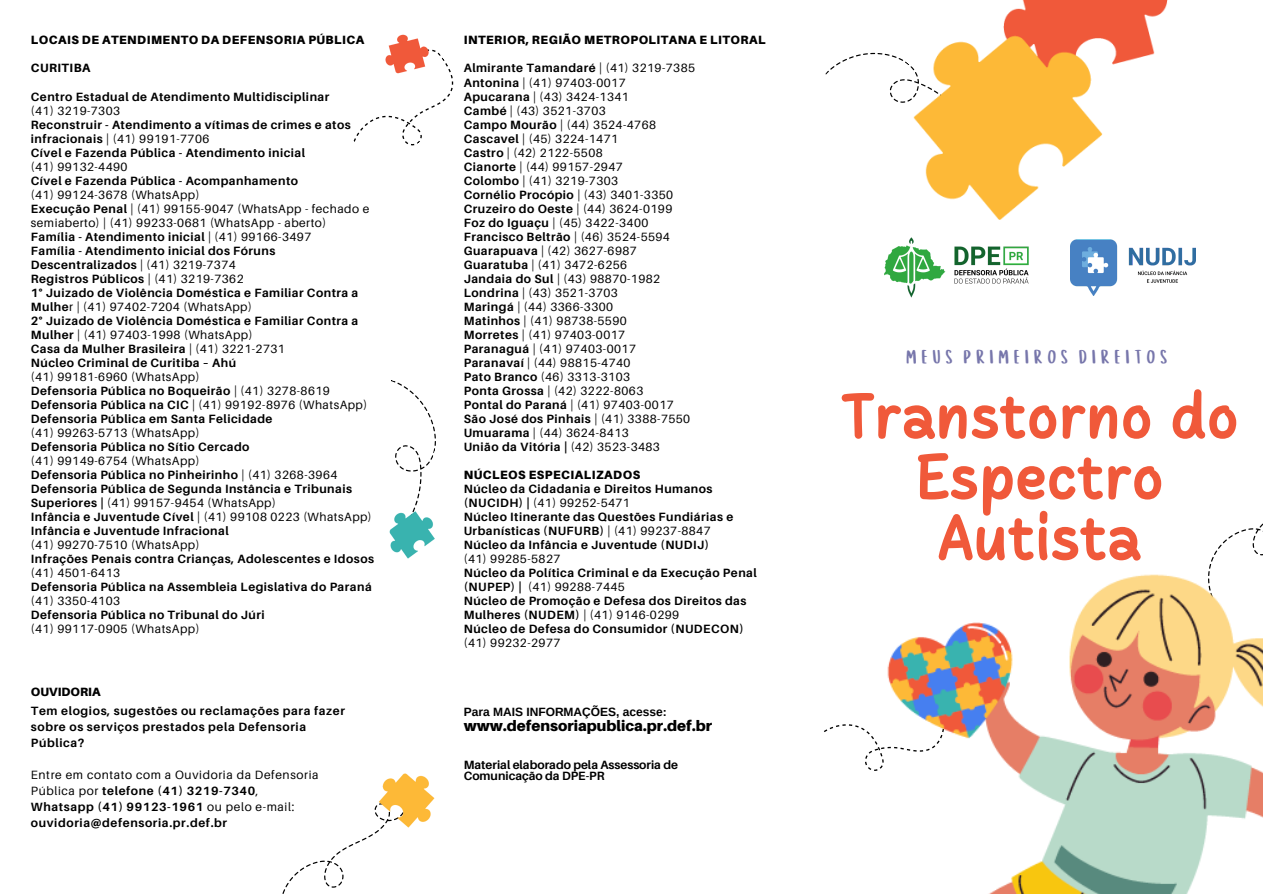
<style>
.page{position:relative;width:1263px;height:894px;background:#fff}
.page>*{position:absolute;margin:0;border:0;box-sizing:border-box;transform-origin:0 0}
.t1{font:700 64.2px/60.8px "Cakerolli";color:#f0593a;text-align:center}
.t2{font:24px "Cup Cakes";color:#7776ab}
.t3{font:900 15px "Aileron";color:#000}
.t4{font:700 12px/14px "Aileron";letter-spacing:.04em;color:#000}
.t5{font:12px/14px "Aileron";letter-spacing:.04em;color:#000}
.t6{font:900 12px "Aileron";letter-spacing:.04em;color:#000}
.t7{font:700 12px/10.9px "Aileron";color:#000}
.t8{font:700 12px "Arimo";color:#000}
.t9{font:900 12px "Aileron";color:#000}
.t10{font:800 12px "Aileron";letter-spacing:.04em;color:#000}
.s1{font-weight:400}
.s2{font-weight:700}
</style>
<div class="page">
<svg style="left:353px;top:49px;width:101px;height:97px"></svg>
<svg style="left:1209px;top:523px;width:54px;height:46px"></svg>
<img style="left:824px;top:571px;width:439px;height:322px">
<svg style="left:282px;top:830px;width:97px;height:63px"></svg>
<svg style="left:391px;top:380px;width:45px;height:126px"></svg>
<img style="left:834px;top:0;width:334px;height:220px">
<img style="left:389px;top:507px;width:46px;height:52px">
<img style="left:374px;top:773px;width:61px;height:56px">
<img style="left:381px;top:34px;width:51px;height:40px">
<img style="left:885px;top:237px;width:144px;height:60px">
<img style="left:1070px;top:239px;width:125px;height:56px">
<p class="t6" style="left:31px;top:33px;width:335px">LOCAIS DE ATENDIMENTO DA DEFENSORIA PÚBLICA</p>
<p class="t10" style="left:31px;top:61px;width:61px">CURITIBA</p>
<p class="t4" style="left:31px;top:89px;width:300px">Centro Estadual de Atendimento Multidisciplinar</p>
<p class="t5" style="left:31px;top:103px;width:91px">(41) 3219-7303</p>
<p class="t4" style="left:31px;top:117px;width:321px">Reconstruir - Atendimento a vítimas de crimes e atos infracionais <span class="s1">| (41) 99191-7706</span></p>
<p class="t4" style="left:31px;top:145px;width:276px">Cível e Fazenda Pública - Atendimento inicial</p>
<p class="t5" style="left:31px;top:159px;width:98px">(41) 99132-4490</p>
<p class="t4" style="left:31px;top:173px;width:269px">Cível e Fazenda Pública - Acompanhamento</p>
<p class="t5" style="left:31px;top:187px;width:170px">(41) 99124-3678 (WhatsApp)</p>
<p class="t5" style="left:31px;top:201px;width:340px"><span class="s2">Execução Penal</span> | (41) 99155-9047 (WhatsApp - fechado e semiaberto) | (41) 99233-0681 (WhatsApp - aberto)</p>
<p class="t4" style="left:31px;top:229px;width:282px">Família - Atendimento inicial <span class="s1">| (41) 99166-3497</span></p>
<p class="t4" style="left:31px;top:243px;width:246px">Família - Atendimento inicial dos Fóruns<br>Descentralizados <span class="s1">| (41) 3219-7374</span></p>
<p class="t4" style="left:31px;top:271px;width:214px">Registros Públicos <span class="s1">| (41) 3219-7362</span></p>
<p class="t4" style="left:31px;top:285px;width:329px">1° Juizado de Violência Doméstica e Familiar Contra a<br>Mulhe<span class="s1">r | (41) 97402-7204 (WhatsApp)</span></p>
<p class="t4" style="left:31px;top:313px;width:329px">2° Juizado de Violência Doméstica e Familiar Contra a<br>Mulher <span class="s1">| (41) 97403-1998 (WhatsApp)</span></p>
<p class="t4" style="left:31px;top:341px;width:255px">Casa da Mulher Brasileira <span class="s1">| (41) 3221-2731</span></p>
<p class="t4" style="left:31px;top:355px;width:207px">Núcleo Criminal de Curitiba – Ahú</p>
<p class="t5" style="left:31px;top:369px;width:170px">(41) 99181-6960 (WhatsApp)</p>
<p class="t4" style="left:31px;top:383px;width:300px">Defensoria Pública no Boqueirão <span class="s1">| (41) 3278-8619</span></p>
<p class="t5" style="left:31px;top:397px;width:338px"><span class="s2">Defensoria Pública na CIC</span> | (41) 99192-8976 (WhatsApp)</p>
<p class="t4" style="left:31px;top:411px;width:243px">Defensoria Pública em Santa Felicidade</p>
<p class="t5" style="left:31px;top:425px;width:170px">(41) 99263-5713 (WhatsApp)</p>
<p class="t4" style="left:31px;top:439px;width:220px">Defensoria Pública no Sítio Cercado</p>
<p class="t5" style="left:31px;top:453px;width:170px">(41) 99149-6754 (WhatsApp)</p>
<p class="t4" style="left:31px;top:467px;width:308px">Defensoria Pública no Pinheirinho <span class="s1">| (41) 3268-3964</span></p>
<p class="t4" style="left:31px;top:481px;width:323px">Defensoria Pública de Segunda Instância e Tribunais<br>Superiores | <span class="s1">(41) 99157-9454 (WhatsApp)</span></p>
<p class="t5" style="left:31px;top:509px;width:342px"><span class="s2">Infância e Juventude Cível</span> | (41) 99108 0223 (WhatsApp)</p>
<p class="t4" style="left:31px;top:523px;width:199px">Infância e Juventude Infracional</p>
<p class="t5" style="left:31px;top:537px;width:170px">(41) 99270-7510 (WhatsApp)</p>
<p class="t4" style="left:31px;top:551px;width:345px">Infrações Penais contra Crianças, Adolescentes e Idosos</p>
<p class="t5" style="left:31px;top:565px;width:91px">(41) 4501-6413</p>
<p class="t4" style="left:31px;top:579px;width:342px">Defensoria Pública na Assembleia Legislativa do Paraná</p>
<p class="t5" style="left:31px;top:593px;width:91px">(41) 3350-4103</p>
<p class="t4" style="left:31px;top:607px;width:235px">Defensoria Pública no Tribunal do Júri</p>
<p class="t5" style="left:31px;top:621px;width:170px">(41) 99117-0905 (WhatsApp)</p>
<p class="t9" style="left:31px;top:684px;width:71px">OUVIDORIA</p>
<p class="t4" style="left:31px;top:702px;width:316px;line-height:16px">Tem elogios, sugestões ou reclamações para fazer sobre os serviços prestados pela Defensoria<br>Pública?</p>
<p class="t5" style="left:31px;top:766px;width:289px;line-height:16px">Entre em contato com a Ouvidoria da Defensoria<br>Pública por <span class="s2">telefone (41) 3219-7340</span>,</p>
<p class="t4" style="left:31px;top:798px;width:265px;line-height:16px">Whatsapp (41) 99123-1961 <span class="s1">ou pelo e-mail: </span>ouvidoria@defensoria.pr.def.br</p>
<p class="t6" style="left:464px;top:33px;width:303px">INTERIOR, REGIÃO METROPOLITANA E LITORAL</p>
<p class="t4" style="left:464px;top:61px;width:233px">Almirante Tamandaré <span class="s1">| (41) 3219-7385</span></p>
<p class="t5" style="left:464px;top:75px;width:163px"><span class="s2">Antonina</span> | (41) 97403-0017</p>
<p class="t5" style="left:464px;top:89px;width:167px"><span class="s2">Apucarana</span> | (43) 3424-1341</p>
<p class="t5" style="left:464px;top:103px;width:143px"><span class="s2">Cambé</span> | (43) 3521-3703</p>
<p class="t5" style="left:464px;top:117px;width:194px"><span class="s2">Campo Mourão</span> | (44) 3524-4768</p>
<p class="t5" style="left:464px;top:131px;width:156px"><span class="s2">Cascavel</span> | (45) 3224-1471</p>
<p class="t5" style="left:464px;top:145px;width:140px"><span class="s2">Castro</span> | (42) 2122-5508</p>
<p class="t5" style="left:464px;top:159px;width:160px"><span class="s2">Cianorte</span> | (44) 99157-2947</p>
<p class="t5" style="left:464px;top:173px;width:156px"><span class="s2">Colombo</span> | (41) 3219-7303</p>
<p class="t4" style="left:464px;top:187px;width:211px">Cornélio Procópio <span class="s1">| (43) 3401-3350</span></p>
<p class="t4" style="left:464px;top:201px;width:210px">Cruzeiro do Oeste <span class="s1">| (44) 3624-0199</span></p>
<p class="t5" style="left:464px;top:215px;width:186px"><span class="s2">Foz do Iguaçu</span> | (45) 3422-3400</p>
<p class="t4" style="left:464px;top:229px;width:208px">Francisco Beltrão <span class="s1">| (46) 3524-5594</span></p>
<p class="t5" style="left:464px;top:243px;width:175px"><span class="s2">Guarapuava</span> | (42) 3627-6987</p>
<p class="t5" style="left:464px;top:257px;width:165px"><span class="s2">Guaratuba</span> | (41) 3472-6256</p>
<p class="t5" style="left:464px;top:271px;width:198px"><span class="s2">Jandaia do Sul</span> | (43) 98870-1982</p>
<p class="t5" style="left:464px;top:285px;width:156px"><span class="s2">Londrina</span> | (43) 3521-3703</p>
<p class="t5" style="left:464px;top:299px;width:151px"><span class="s2">Maringá</span> | (44) 3366-3300</p>
<p class="t5" style="left:464px;top:313px;width:165px"><span class="s2">Matinhos</span> | (41) 98738-5590</p>
<p class="t5" style="left:464px;top:327px;width:163px"><span class="s2">Morretes</span> | (41) 97403-0017</p>
<p class="t5" style="left:464px;top:341px;width:174px"><span class="s2">Paranaguá</span> | (41) 97403-0017</p>
<p class="t5" style="left:464px;top:355px;width:168px"><span class="s2">Paranavaí</span> | (44) 98815-4740</p>
<p class="t5" style="left:464px;top:369px;width:168px"><span class="s2">Pato Branco</span> (46) 3313-3103</p>
<p class="t5" style="left:464px;top:383px;width:181px"><span class="s2">Ponta Grossa</span> | (42) 3222-8063</p>
<p class="t5" style="left:464px;top:397px;width:211px"><span class="s2">Pontal do Paraná</span> | (41) 97403-0017</p>
<p class="t4" style="left:464px;top:411px;width:228px">São José dos Pinhais <span class="s1">| (41) 3388-7550</span></p>
<p class="t5" style="left:464px;top:425px;width:167px"><span class="s2">Umuarama</span> | (44) 3624-8413</p>
<p class="t4" style="left:464px;top:439px;width:198px">União da Vitória | <span class="s1">(42) 3523-3483</span></p>
<p class="t6" style="left:464px;top:467px;width:178px">NÚCLEOS ESPECIALIZADOS</p>
<p class="t4" style="left:464px;top:481px;width:250px">Núcleo da Cidadania e Direitos Humanos</p>
<p class="t5" style="left:464px;top:495px;width:168px"><span class="s2">(NUCIDH) |</span> (41) 99252-5471</p>
<p class="t4" style="left:464px;top:509px;width:271px">Núcleo Itinerante das Questões Fundiárias e<br>Urbanísticas (NUFURB) <span class="s1">| (41) 99237-8847</span></p>
<p class="t4" style="left:464px;top:537px;width:247px">Núcleo da Infância e Juventude (NUDIJ)</p>
<p class="t5" style="left:464px;top:551px;width:98px">(41) 99285-5827</p>
<p class="t4" style="left:464px;top:565px;width:295px">Núcleo da Política Criminal e da Execução Penal (NUPEP) | <span class="s1">(41) 99288-7445</span></p>
<p class="t4" style="left:464px;top:593px;width:284px">Núcleo de Promoção e Defesa dos Direitos das<br>Mulheres (NUDEM) <span class="s1">| (41) 9146-0299</span></p>
<p class="t4" style="left:464px;top:621px;width:281px">Núcleo de Defesa do Consumidor (NUDECON)</p>
<p class="t5" style="left:464px;top:635px;width:98px">(41) 99232-2977</p>
<p class="t8" style="left:464px;top:704px;width:205px">Para MAIS INFORMAÇÕES, acesse:</p>
<p class="t3" style="left:464px;top:716px;width:250px">www.defensoriapublica.pr.def.br</p>
<p class="t7" style="left:464px;top:759px;width:216px">Material elaborado pela Assessoria de<br>Comunicação da DPE-PR</p>
<p class="t2" style="left:907px;top:341px;width:268px">MEUS PRIMEIROS DIREITOS</p>
<p class="t1" style="left:841px;top:391px;width:399px">Transtorno do<br>Espectro<br>Autista</p>
</div>
